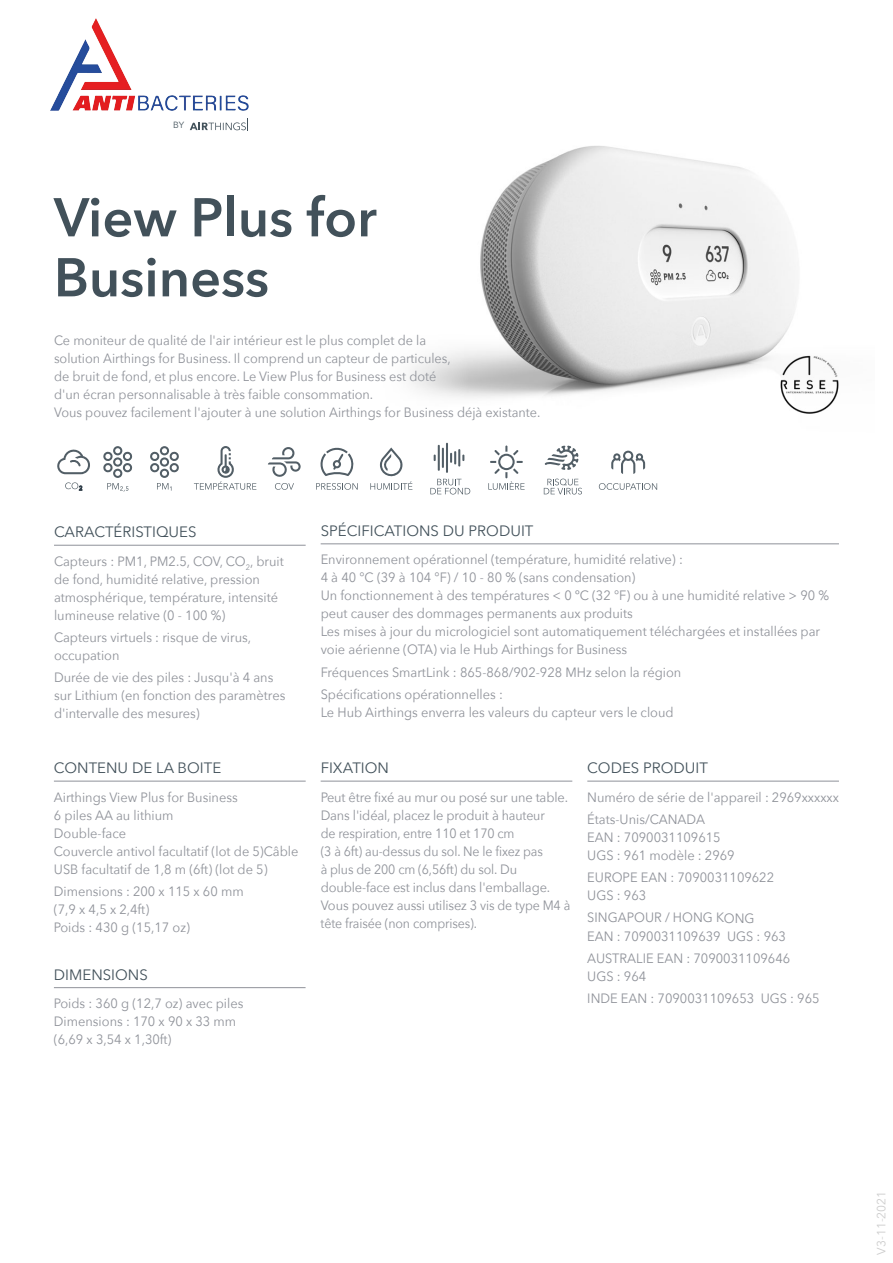
<style>
.page{position:relative;width:893px;height:1263px;background:#fff}
.page>*{position:absolute;margin:0;border:0;box-sizing:border-box;transform-origin:0 0}
.t1{font:600 54px/60px "Avenir Next";color:#42515a}
.t2{font:15px "Avenir Next";color:#42515a}
.t3{font:13.5px/18px "Avenir Next";color:#8f9299;scale:.95 1}
.t4{font:13.5px/18px "Avenir Next";color:#8f9299;scale:.94 1}
.t5{font:12px "Avenir Next";color:#ccc}
.t6{font:9px "Avenir Next";color:#42515a}
</style>
<div class="page">
<img style="left:411px;top:146px;width:385px;height:252px">
<hr style="left:587px;top:781px;width:252px;height:1px;background:#8f9299">
<hr style="left:54px;top:781px;width:252px;height:1px;background:#8f9299">
<hr style="left:54px;top:987px;width:252px;height:1px;background:#8f9299">
<hr style="left:321px;top:781px;width:251px;height:1px;background:#8f9299">
<hr style="left:54px;top:545px;width:252px;height:1px;background:#8f9299">
<hr style="left:321px;top:543px;width:518px;height:1px;background:#8f9299">
<svg style="left:57px;top:449px;width:33px;height:25px"></svg>
<svg style="left:65px;top:482px;width:17px;height:8px"></svg>
<svg style="left:370px;top:447px;width:42px;height:43px"></svg>
<svg style="left:488px;top:445px;width:37px;height:45px"></svg>
<svg style="left:430px;top:479px;width:40px;height:15px"></svg>
<svg style="left:434px;top:455px;width:2px;height:6px"></svg>
<svg style="left:450px;top:449px;width:14px;height:17px"></svg>
<hr style="left:446px;top:443px;width:2px;height:30px;background:#525e66">
<hr style="left:442px;top:448px;width:2px;height:20px;background:#525e66">
<hr style="left:438px;top:445px;width:2px;height:26px;background:#525e66">
<svg style="left:150px;top:446px;width:29px;height:45px"></svg>
<svg style="left:103px;top:446px;width:29px;height:46px"></svg>
<svg style="left:320px;top:447px;width:34px;height:29px"></svg>
<svg style="left:316px;top:483px;width:42px;height:7px"></svg>
<svg style="left:194px;top:446px;width:62px;height:44px"></svg>
<svg style="left:544px;top:445px;width:35px;height:25px"></svg>
<svg style="left:544px;top:479px;width:38px;height:15px"></svg>
<svg style="left:268px;top:447px;width:33px;height:43px"></svg>
<svg style="left:611px;top:451px;width:34px;height:23px"></svg>
<svg style="left:599px;top:483px;width:58px;height:7px"></svg>
<img style="left:780px;top:355px;width:59px;height:59px">
<svg style="left:190px;top:118px;width:58px;height:13px"></svg>
<img style="left:50px;top:18px;width:198px;height:93px">
<p class="t6" style="left:173px;top:117px;width:13px">BY</p>
<h1 class="t1" style="left:54px;top:186px;width:324px">View Plus for<br>Business</h1>
<p class="t4" style="left:54px;top:331px;width:519px">Ce moniteur de qualité de l'air intérieur est le plus complet de la<br>solution Airthings for Business. Il comprend un capteur de particules,<br>de bruit de fond, et plus encore. Le View Plus for Business est doté<br>d'un écran personnalisable à très faible consommation.<br>Vous pouvez facilement l'ajouter à une solution Airthings for Business déjà existante.</p>
<p class="t2" style="left:54px;top:519px;width:144px">CARACTÉRISTIQUES</p>
<p class="t3" style="left:54px;top:551px;width:243px">Capteurs : PM1, PM2.5, COV, CO<sub>2</sub>, bruit de fond, humidité relative, pression atmosphérique, température, intensité lumineuse relative (0 - 100 %)</p>
<p class="t3" style="left:54px;top:628px;width:209px">Capteurs virtuels : risque de virus, occupation</p>
<p class="t3" style="left:54px;top:668px;width:245px">Durée de vie des piles : Jusqu'à 4 ans sur Lithium (en fonction des paramètres d'intervalle des mesures)</p>
<p class="t2" style="left:54px;top:755px;width:169px">CONTENU DE LA BOITE</p>
<p class="t3" style="left:54px;top:787px;width:259px">Airthings View Plus for Business<br>6 piles AA au lithium<br>Double-face<br>Couvercle antivol facultatif (lot de 5)Câble<br>USB facultatif de 1,8 m (6ft) (lot de 5)</p>
<p class="t3" style="left:54px;top:882px;width:201px">Dimensions : 200 x 115 x 60 mm (7,9 x 4,5 x 2,4ft)<br>Poids : 430 g (15,17 oz)</p>
<p class="t2" style="left:54px;top:962px;width:95px">DIMENSIONS</p>
<p class="t3" style="left:54px;top:994px;width:201px">Poids : 360 g (12,7 oz) avec piles<br>Dimensions : 170 x 90 x 33 mm (6,69 x 3,54 x 1,30ft)</p>
<p class="t2" style="left:321px;top:518px;width:214px">SPÉCIFICATIONS DU PRODUIT</p>
<p class="t3" style="left:321px;top:550px;width:537px">Environnement opérationnel (température, humidité relative) :<br>4 à 40 °C (39 à 104 °F) / 10 - 80 % (sans condensation)<br>Un fonctionnement à des températures &lt; 0 ºC (32 °F) ou à une humidité relative &gt; 90 % peut causer des dommages permanents aux produits<br>Les mises à jour du micrologiciel sont automatiquement téléchargées et installées par voie aérienne (OTA) via le Hub Airthings for Business</p>
<p class="t3" style="left:321px;top:660px;width:381px;line-height:22.2px">Fréquences SmartLink : 865-868/902-928 MHz selon la région<br>Spécifications opérationnelles :</p>
<p class="t3" style="left:321px;top:703px;width:373px">Le Hub Airthings enverra les valeurs du capteur vers le cloud</p>
<p class="t2" style="left:321px;top:755px;width:70px">FIXATION</p>
<p class="t3" style="left:321px;top:787px;width:264px">Peut être fixé au mur ou posé sur une table.<br>Dans l'idéal, placez le produit à hauteur<br>de respiration, entre 110 et 170 cm<br>(3 à 6ft) au-dessus du sol. Ne le fixez pas<br>à plus de 200 cm (6,56ft) du sol. Du double-face est inclus dans l'emballage.<br>Vous pouvez aussi utilisez 3 vis de type M4 à tête fraisée (non comprises).</p>
<p class="t2" style="left:587px;top:755px;width:122px">CODES PRODUIT</p>
<p class="t3" style="left:587px;top:785px;width:266px;line-height:22.2px">Numéro de série de l'appareil : 2969xxxxxx<br>États-Unis/CANADA</p>
<p class="t3" style="left:587px;top:828px;width:157px">EAN : 7090031109615<br>UGS : 961 modèle : 2969</p>
<p class="t3" style="left:587px;top:868px;width:198px">EUROPE EAN : 7090031109622<br>UGS : 963</p>
<p class="t3" style="left:587px;top:908px;width:211px">SINGAPOUR / HONG KONG<br>EAN : 7090031109639 UGS : 963</p>
<p class="t3" style="left:587px;top:948px;width:215px">AUSTRALIE EAN : 7090031109646<br>UGS : 964</p>
<p class="t3" style="left:587px;top:989px;width:246px">INDE EAN : 7090031109653 UGS : 965</p>
<p class="t5" style="left:871px;top:1255px;width:65px;rotate:-90deg">V3-11-2021</p>
</div>
